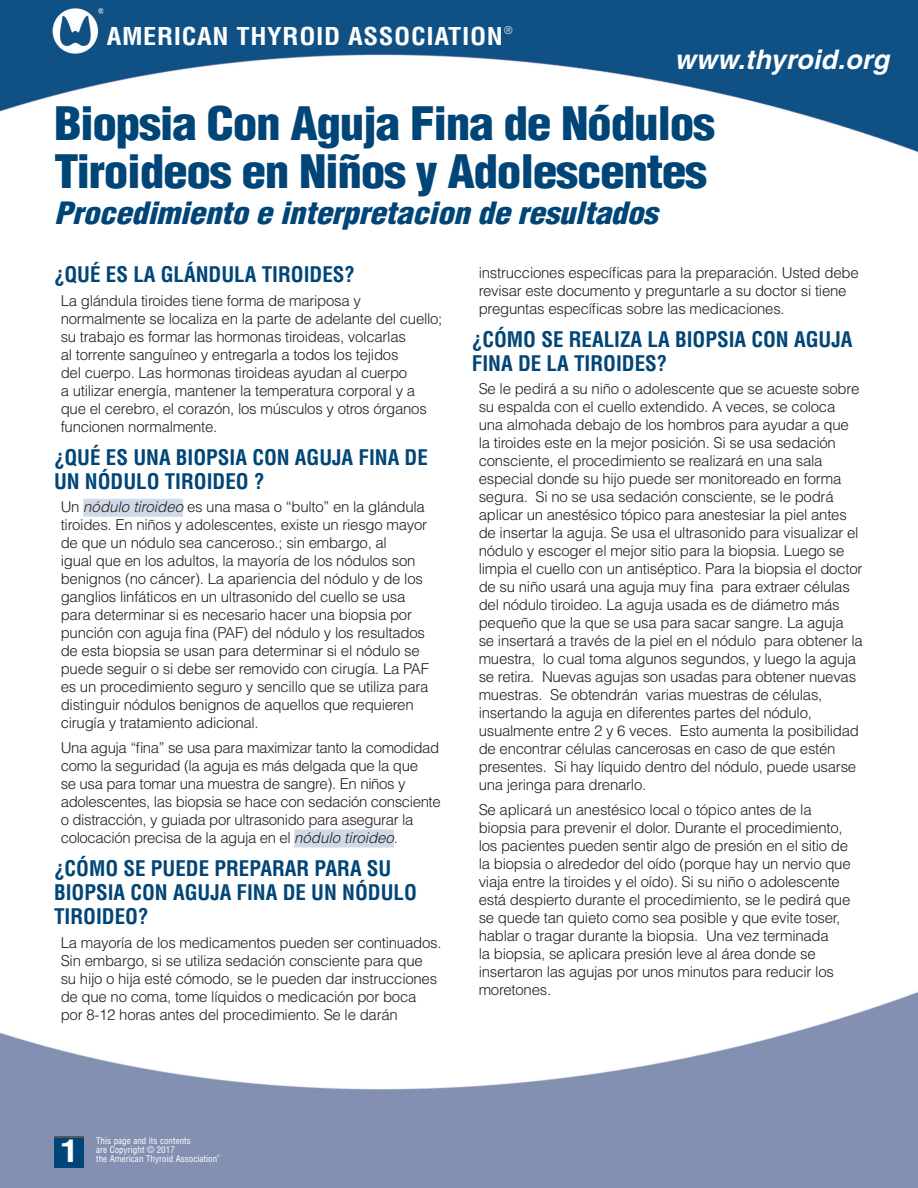
<style>
.page{position:relative;width:918px;height:1188px;background:#fff}
.page>*{position:absolute;margin:0;border:0;box-sizing:border-box;transform-origin:0 0}
.t1{font:900 condensed 45px/48px "Helvetica";letter-spacing:-.03em;color:#004577;scale:1.1 1}
.t2{font:italic 900 condensed 30px "Helvetica";letter-spacing:-.01em;color:#004577;scale:1.1 1}
.t3{font:700 condensed 30px "Helvetica";color:#fff;scale:1.18 1}
.t4{font:italic 700 27px "Helvetica";letter-spacing:.01em;color:#fff}
.t5{font:700 condensed 24px "Helvetica";letter-spacing:.025em;color:#fff;scale:1.1 1}
.t6{font:700 condensed 21px/24px "Helvetica";color:#004577}
.t7{font:300 15px/18px "Helvetica";letter-spacing:-.015em;color:#231f20}
.t8{font:300 condensed 10.5px "Helvetica";color:#fff}
.t9{font:condensed 9px/9px "Helvetica";letter-spacing:.005em;color:#fff}
.t10{font:300 condensed 3.45px "Helvetica";color:#fff}
.s1{font-style:italic}
</style>
<div class="page">
<img style="left:0;top:0;width:918px;height:1188px">
<div style="left:55px;top:1136px;width:29px;height:28px;background:#57585a"></div>
<div style="left:54px;top:1138px;width:30px;height:30px;background:#004577"></div>
<div style="left:83px;top:499px;width:100px;height:18px;background:#d1dae9"></div>
<div style="left:294px;top:830px;width:100px;height:18px;background:#d1dae9"></div>
<h3 class="t5" style="left:107px;top:21px;width:362px">AMERICAN THYROID ASSOCIATION</h3>
<p class="t8" style="left:504px;top:24px;width:10px">®</p>
<h3 class="t4" style="left:675px;top:43px;width:216px">www.thyroid.org</h3>
<h1 class="t1" style="left:54px;top:99px;width:603px">Biopsia Con Aguja Fina de Nódulos<br>Tiroideos en Niños y Adolescentes</h1>
<h2 class="t2" style="left:54px;top:194px;width:550px">Procedimiento e interpretacion de resultados</h2>
<p class="t7" style="left:479px;top:263px;width:382px">instrucciones específicas para la preparación. Usted debe revisar este documento y preguntarle a su doctor si tiene preguntas específicas sobre las medicaciones.</p>
<h3 class="t6" style="left:472px;top:327px;width:382px">¿CÓMO SE REALIZA LA BIOPSIA CON AGUJA<br>FINA DE LA TIROIDES?</h3>
<p class="t7" style="left:479px;top:380px;width:386px">Se le pedirá a su niño o adolescente que se acueste sobre su espalda con el cuello extendido. A veces, se coloca una almohada debajo de los hombros para ayudar a que la tiroides este en la mejor posición. Si se usa sedación consciente, el procedimiento se realizará en una sala especial donde su hijo puede ser monitoreado en forma segura. Si no se usa sedación consciente, se le podrá aplicar un anestésico tópico para anestesiar la piel antes de insertar la aguja. Se usa el ultrasonido para visualizar el nódulo y escoger el mejor sitio para la biopsia. Luego se limpia el cuello con un antiséptico. Para la biopsia el doctor de su niño usará una aguja muy fina para extraer células del nódulo tiroideo. La aguja usada es de diámetro más pequeño que la que se usa para sacar sangre. La aguja se insertará a través de la piel en el nódulo para obtener la muestra, lo cual toma algunos segundos, y luego la aguja se retira. Nuevas agujas son usadas para obtener nuevas muestras. Se obtendrán varias muestras de células, insertando la aguja en diferentes partes del nódulo, usualmente entre 2 y 6 veces. Esto aumenta la posibilidad de encontrar células cancerosas en caso de que estén presentes. Si hay líquido dentro del nódulo, puede usarse una jeringa para drenarlo.</p>
<p class="t7" style="left:479px;top:801px;width:373px">Se aplicará un anestésico local o tópico antes de la biopsia para prevenir el dolor. Durante el procedimiento, los pacientes pueden sentir algo de presión en el sitio de la biopsia o alrededor del oído (porque hay un nervio que viaja entre la tiroides y el oído). Si su niño o adolescente está despierto durante el procedimiento, se le pedirá que se quede tan quieto como sea posible y que evite toser, hablar o tragar durante la biopsia. Una vez terminada<br>la biopsia, se aplicara presión leve al área donde se insertaron las agujas por unos minutos para reducir los moretones.</p>
<h3 class="t6" style="left:54px;top:263px;width:303px">¿QUÉ ES LA GLÁNDULA TIROIDES?</h3>
<p class="t7" style="left:61px;top:291px;width:383px">La glándula tiroides tiene forma de mariposa y normalmente se localiza en la parte de adelante del cuello; su trabajo es formar las hormonas tiroideas, volcarlas<br>al torrente sanguíneo y entregarla a todos los tejidos<br>del cuerpo. Las hormonas tiroideas ayudan al cuerpo<br>a utilizar energía, mantener la temperatura corporal y a que el cerebro, el corazón, los músculos y otros órganos funcionen normalmente.</p>
<h3 class="t6" style="left:54px;top:445px;width:375px">¿QUÉ ES UNA BIOPSIA CON AGUJA FINA DE<br>UN NÓDULO TIROIDEO ?</h3>
<p class="t7" style="left:61px;top:498px;width:370px">Un <span class="s1">nódulo tiroideo</span> es una masa o “bulto” en la glándula tiroides. En niños y adolescentes, existe un riesgo mayor de que un nódulo sea canceroso.; sin embargo, al<br>igual que en los adultos, la mayoría de los nódulos son benignos (no cáncer). La apariencia del nódulo y de los ganglios linfáticos en un ultrasonido del cuello se usa para determinar si es necesario hacer una biopsia por punción con aguja fina (PAF) del nódulo y los resultados de esta biopsia se usan para determinar si el nódulo se puede seguir o si debe ser removido con cirugía. La PAF es un procedimiento seguro y sencillo que se utiliza para distinguir nódulos benignos de aquellos que requieren cirugía y tratamiento adicional.</p>
<p class="t7" style="left:61px;top:739px;width:382px">Una aguja “fina” se usa para maximizar tanto la comodidad como la seguridad (la aguja es más delgada que la que<br>se usa para tomar una muestra de sangre). En niños y adolescentes, las biopsia se hace con sedación consciente o distracción, y guiada por ultrasonido para asegurar la colocación precisa de la aguja en el <span class="s1">nódulo tiroideo</span>.</p>
<h3 class="t6" style="left:54px;top:857px;width:364px">¿CÓMO SE PUEDE PREPARAR PARA SU<br>BIOPSIA CON AGUJA FINA DE UN NÓDULO<br>TIROIDEO?</h3>
<p class="t7" style="left:61px;top:933px;width:382px">La mayoría de los medicamentos pueden ser continuados.<br>Sin embargo, si se utiliza sedación consciente para que su hijo o hija esté cómodo, se le pueden dar instrucciones de que no coma, tome líquidos o medicación por boca por 8-12 horas antes del procedimiento. Se le darán</p>
<h2 class="t3" style="left:60px;top:1132px;width:16px">1</h2>
<p class="t9" style="left:96px;top:1136px;width:123px">This page and its contents<br>are Copyright © 2017<br>the American Thyroid Association</p>
<p class="t10" style="left:217px;top:1154px;width:4px">®</p>
</div>
